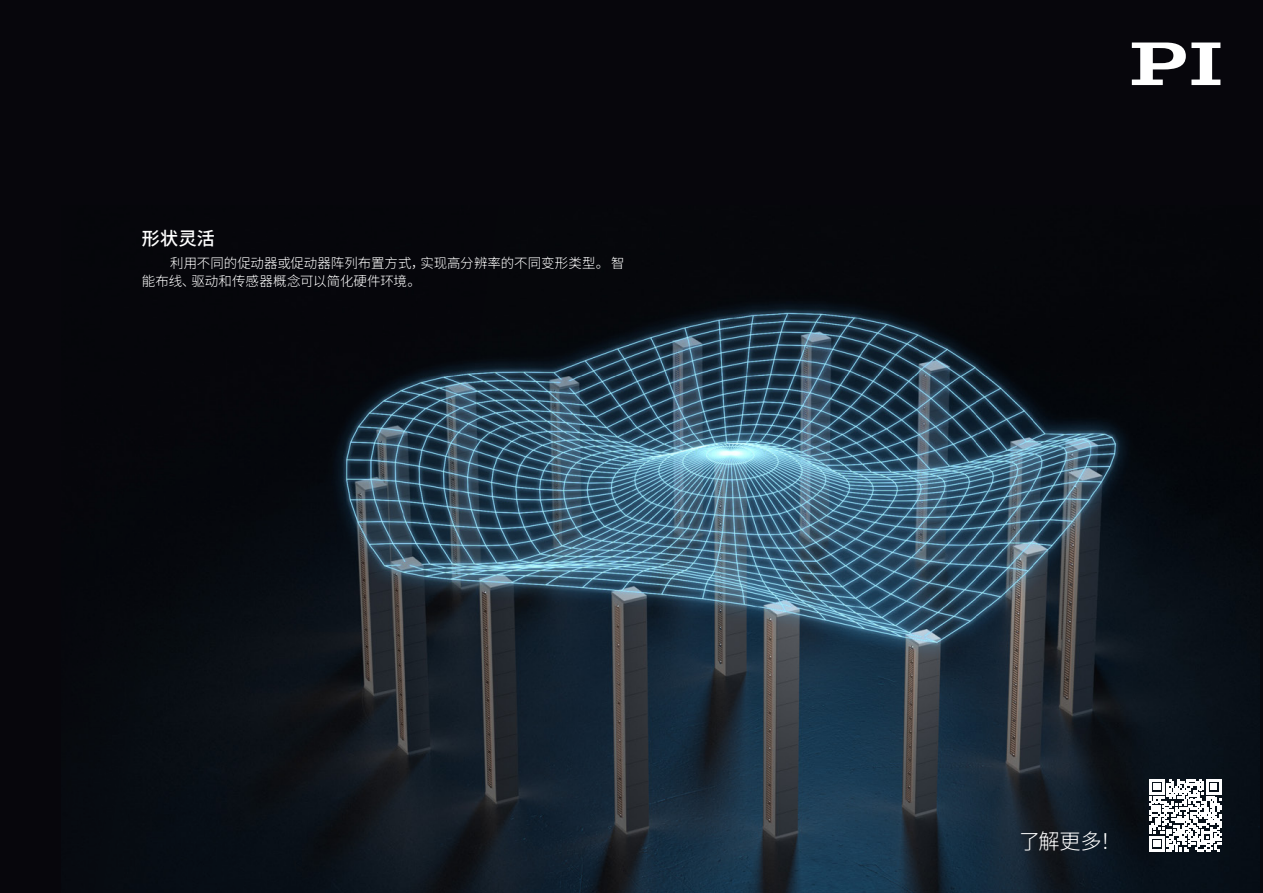
<style>
.page{position:relative;width:1263px;height:893px;background:#07060c}
.page>*{position:absolute;margin:0;border:0;box-sizing:border-box;transform-origin:0 0}
.AF_HL_Slab_18pt_Autom__105{font:300 21.15px "Noto Sans SC";color:#fff}
.AF_Fließtext_Light_9pt_12{font:500 18px "Noto Sans SC";color:#fff}
.AF_Fließtext_Light_9pt_12-2{font:300 13.5px/18px "Noto Sans SC";color:#fff}
</style>
<div class="page">
<img style="left:533px;top:303px;width:727px;height:590px">
<svg style="left:158px;top:361px;width:375px;height:532px"></svg>
<svg style="left:1149px;top:779px;width:72px;height:72px"></svg>
<svg style="left:1132px;top:43px;width:88px;height:42px"></svg>
<p class="AF_Fließtext_Light_9pt_12" style="left:142px;top:228px;width:75px">形状灵活</p>
<p class="AF_Fließtext_Light_9pt_12-2" style="left:142px;top:254px;width:484px;text-indent:28px">利用不同的促动器或促动器阵列布置方式，实现高分辨率的不同变形类型。智能布线、驱动和传感器概念可以简化硬件环境。</p>
<p class="AF_HL_Slab_18pt_Autom__105" style="left:1019px;top:829px;width:104px">了解更多！</p>
</div>
